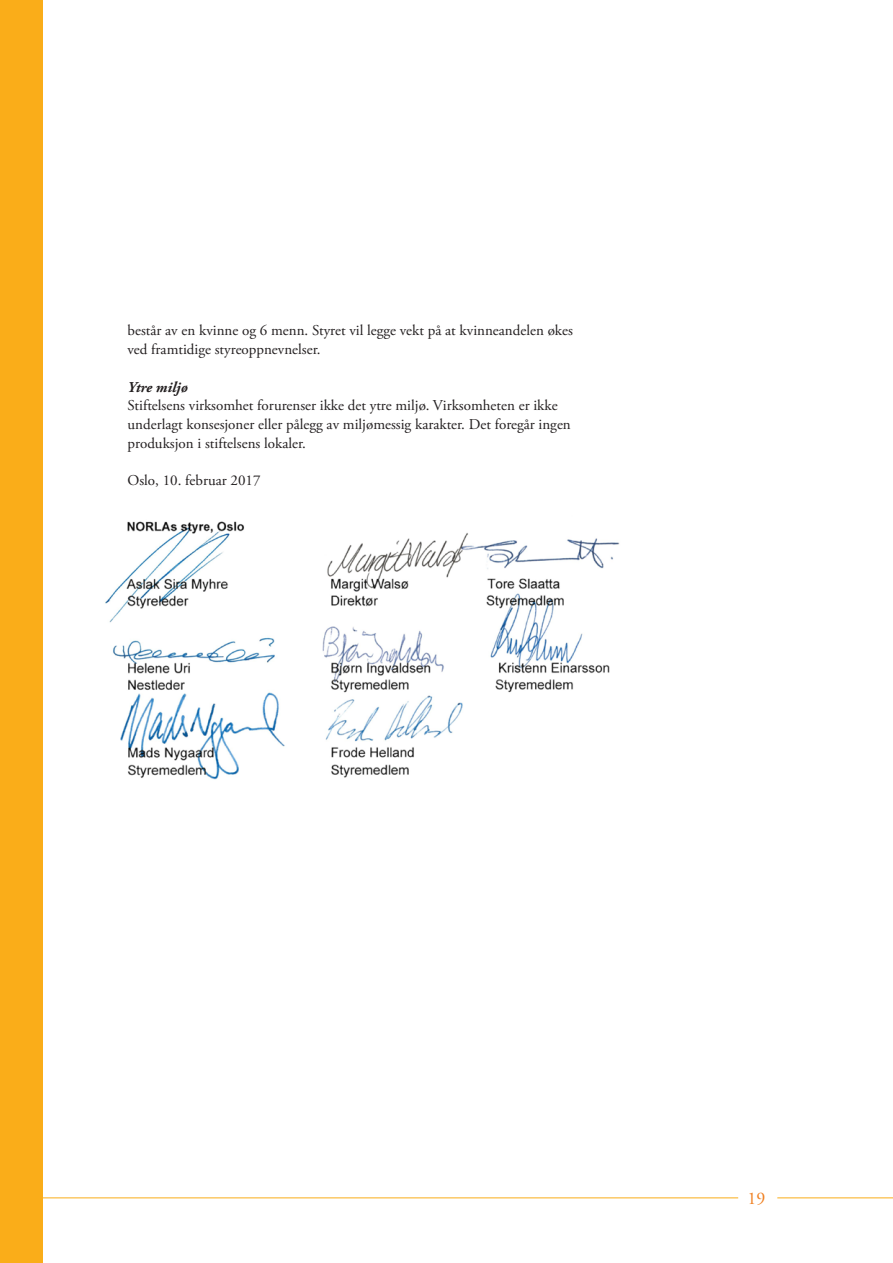
<style>
.page{position:relative;width:893px;height:1263px;background:#fff}
.page>*{position:absolute;margin:0;border:0;box-sizing:border-box;transform-origin:0 0}
.t1{font:17.85px "Adobe Garamond Pro";color:#f08021}
.brød{font:15px/18.8px "Adobe Garamond Pro";color:#231f20}
.t2{font:italic 700 15px "Adobe Garamond Pro";color:#231f20}
</style>
<div class="page">
<div style="left:0;top:0;width:43px;height:1263px;background:#faad19"></div>
<hr style="left:0;top:1197px;width:738px;height:1px;background:#faad19">
<hr style="left:777px;top:1197px;width:116px;height:1px;background:#faad19">
<img style="left:105px;top:521px;width:515px;height:259px">
<p class="brød" style="left:128px;top:322px;width:447px">består av en kvinne og 6 menn. Styret vil legge vekt på at kvinneandelen økes ved framtidige styreoppnevnelser.</p>
<h3 class="t2" style="left:128px;top:378px;width:62px">Ytre miljø</h3>
<p class="brød" style="left:128px;top:397px;width:445px">Stiftelsens virksomhet forurenser ikke det ytre miljø. Virksomheten er ikke underlagt konsesjoner eller pålegg av miljømessig karakter. Det foregår ingen produksjon i stiftelsens lokaler.</p>
<p class="brød" style="left:128px;top:472px;width:135px">Oslo, 10. februar 2017</p>
<p class="t1" style="left:748px;top:1188px;width:19px">19</p>
</div>
